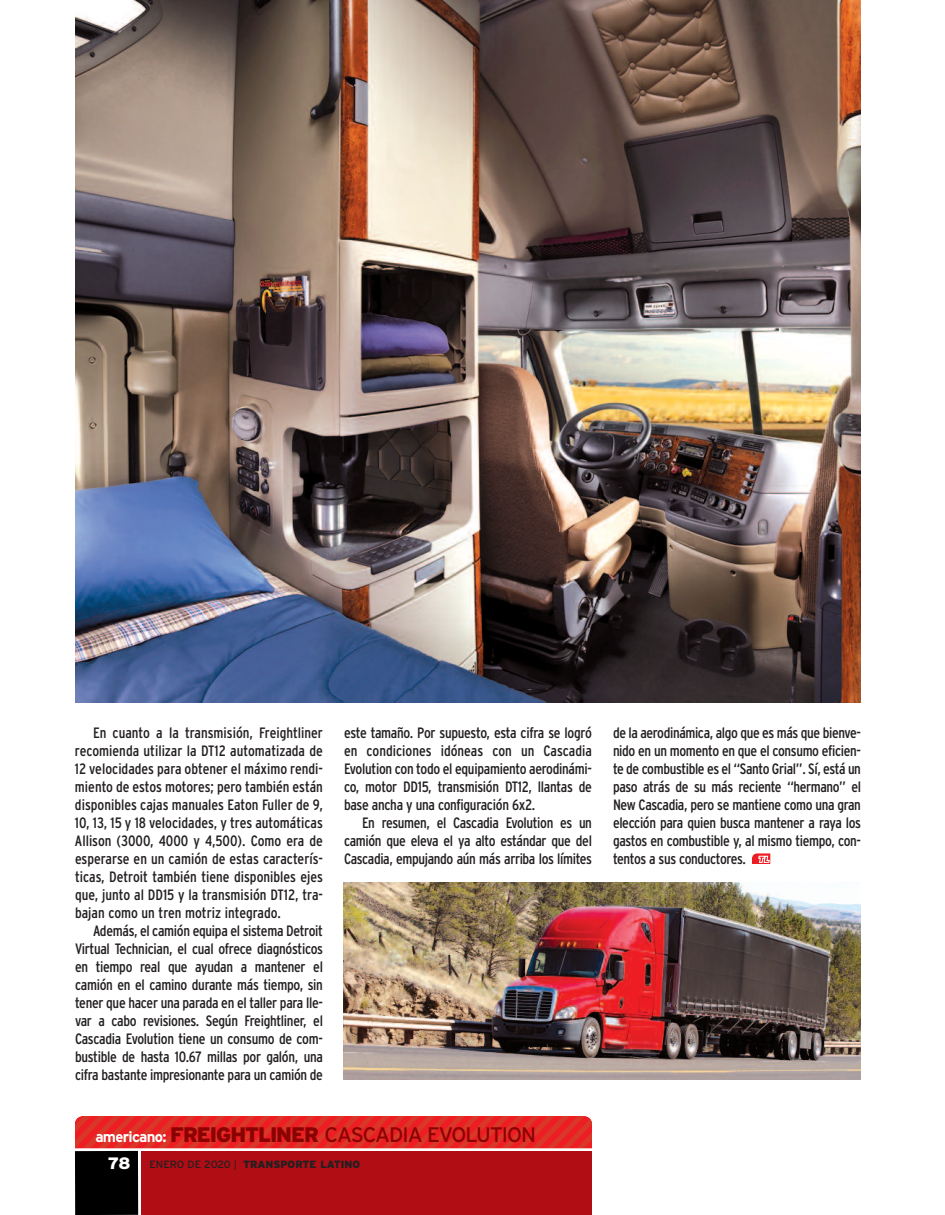
<style>
.page{position:relative;width:945px;height:1215px;background:#fff}
.page>*{position:absolute;margin:0;border:0;box-sizing:border-box;transform-origin:0 0}
.t1{font:21px "Interstate";letter-spacing:-.045em;color:#8b0202}
.t2{font:900 16.5px "Interstate";color:#fff}
.t3{font:condensed 15px/18px "Interstate";letter-spacing:-.02em;color:#231f20;text-align:justify}
.t4{font:900 10.5px "Interstate";color:#231f20}
.s1{font-weight:700;font-size:15px;color:#fff}
.s2{font-weight:900}
.s3{font-weight:400}
.s4{font-weight:300}
</style>
<div class="page">
<img style="left:76px;top:0;width:785px;height:702px">
<svg style="left:752px;top:853px;width:18px;height:11px"></svg>
<img style="left:344px;top:882px;width:517px;height:198px">
<img style="left:75px;top:1116px;width:517px;height:32px">
<div style="left:141px;top:1151px;width:451px;height:64px;background:#b00d15"></div>
<div style="left:75px;top:1151px;width:63px;height:64px;background:#000"></div>
<p class="t3" style="left:75px;top:724px;width:250px;text-indent:18px">En cuanto a la transmisión, Freightliner recomienda utilizar la DT12 automatizada de 12 velocidades para obtener el máximo rendi&shy;miento de estos motores; pero también están disponibles cajas manuales Eaton Fuller de 9, 10, 13, 15 y 18 velocidades, y tres automáticas Allison (3000, 4000 y 4,500). Como era de esperarse en un camión de estas caracterís&shy;ticas, Detroit también tiene disponibles ejes que, junto al DD15 y la transmisión DT12, tra&shy;bajan como un tren motriz integrado.</p>
<p class="t3" style="left:75px;top:922px;width:250px;text-indent:18px">Además, el camión equipa el sistema Detroit Virtual Technician, el cual ofrece diagnósticos en tiempo real que ayudan a mantener el camión en el camino durante más tiempo, sin tener que hacer una parada en el taller para lle&shy;var a cabo revisiones. Según Freightliner, el Cascadia Evolution tiene un consumo de com&shy;bustible de hasta 10.67 millas por galón, una cifra bastante impresionante para un camión de</p>
<p class="t3" style="left:344px;top:724px;width:250px">este tamaño. Por supuesto, esta cifra se logró en condiciones idóneas con un Cascadia Evolution con todo el equipamiento aerodinámi&shy;co, motor DD15, transmisión DT12, llantas de base ancha y una configuración 6x2.</p>
<p class="t3" style="left:344px;top:814px;width:250px;text-indent:18px">En resumen, el Cascadia Evolution es un camión que eleva el ya alto estándar que del Cascadia, empujando aún más arriba los límites</p>
<h1 class="t1" style="left:95px;top:1122px;width:442px"><span class="s1">americano:</span> <span class="s2">FREIGHTLINER</span> CASCADIA EVOLUTION</h1>
<p class="t2" style="left:108px;top:1153px;width:24px">78</p>
<p class="t4" style="left:149px;top:1158px;width:212px"><span class="s3">ENERO DE 2020</span> <span class="s4">|</span> TRANSPORTE LATINO</p>
<p class="t3" style="left:613px;top:724px;width:250px">de la aerodinámica, algo que es más que bienve&shy;nido en un momento en que el consumo eficien&shy;te de combustible es el “Santo Grial”. Sí, está un paso atrás de su más reciente “hermano” el New Cascadia, pero se mantiene como una gran elección para quien busca mantener a raya los gastos en combustible y, al mismo tiempo, con&shy;tentos a sus conductores.</p>
</div>
